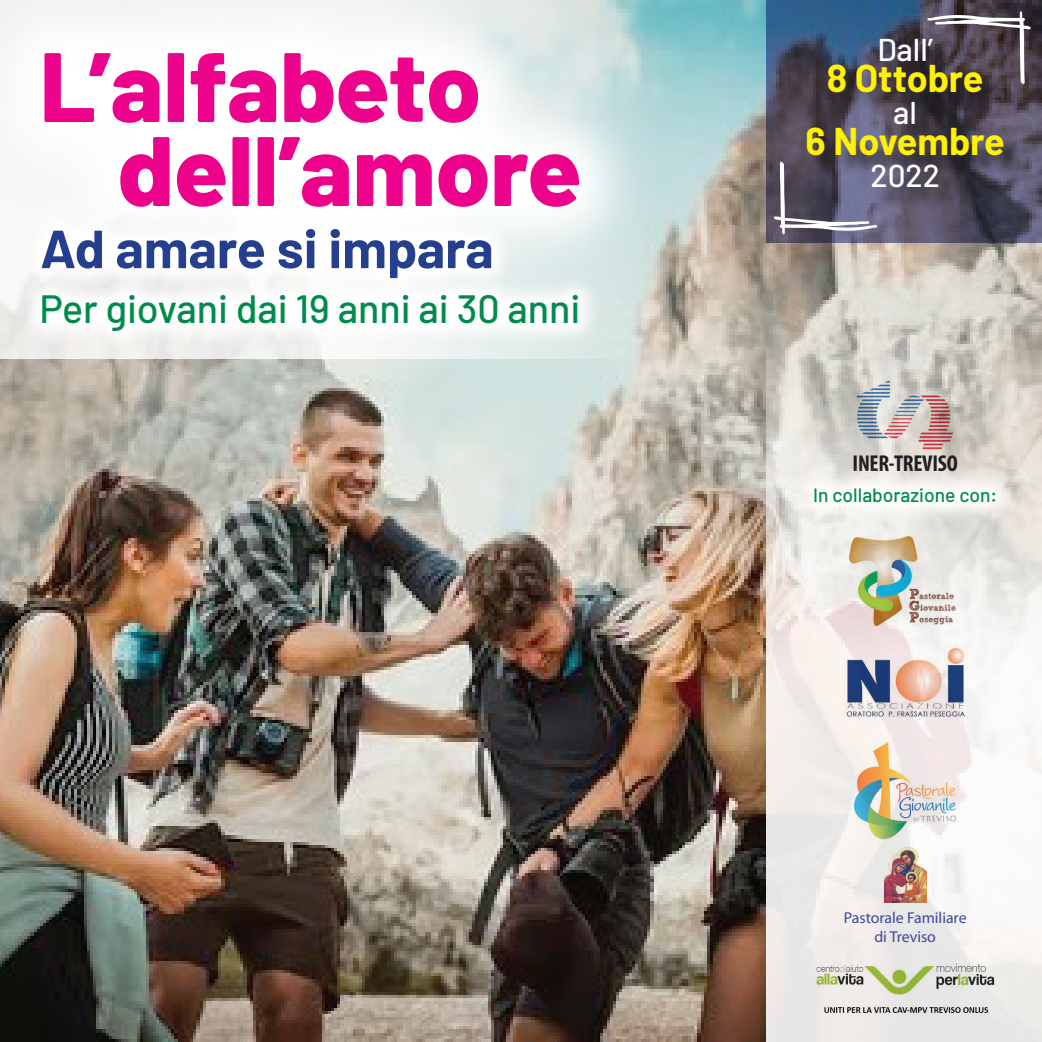
<style>
.page{position:relative;width:1042px;height:1042px;background:#fff}
.page>*{position:absolute;margin:0;border:0;box-sizing:border-box;transform-origin:0 0}
.t1{font:800 98.35px/84px "Barlow";color:#ed028c}
.t2{font:700 53.55px "Barlow";color:#253f8e}
.t3{font:500 39.38px "Barlow";color:#008b4c}
.t4{font:700 37.8px "Barlow";color:#fff101}
.t5{font:500 31.5px "Barlow";color:#fff}
.t6{font:700 condensed 23.1px "Myriad Pro";letter-spacing:-.01em;color:#231f20}
.t7{font:500 19.25px "Barlow";color:#008b4c}
.t8{font:15.75px/18.9px "Myriad Pro";color:#3f479a;text-align:center}
</style>
<div class="page">
<img style="left:0;top:0;width:1042px;height:1042px">
<svg style="left:766px;top:0;width:276px;height:242px;background:#4d536b"></svg>
<svg style="left:766px;top:304px;width:276px;height:738px"></svg>
<svg style="left:0;top:0;width:660px;height:358px;background:#d4e0de"></svg>
<svg style="left:0;top:0;width:649px;height:277px"></svg>
<img style="left:884px;top:847px;width:42px;height:55px">
<img style="left:813px;top:962px;width:184px;height:54px">
<img style="left:850px;top:735px;width:110px;height:110px">
<img style="left:852px;top:365px;width:102px;height:100px">
<div style="left:19px;top:205px;width:495px;height:96px;background:#fff"></div>
<svg style="left:19px;top:273px;width:583px;height:81px"></svg>
<svg style="left:791px;top:465px;width:227px;height:61px"></svg>
<div style="left:810px;top:41px;width:214px;height:167px;background:#231f20;opacity:.75"></div>
<svg style="left:772px;top:0;width:106px;height:444px;background:#84858e"></svg>
<svg style="left:926px;top:0;width:106px;height:287px;background:#5f5962"></svg>
<img style="left:836px;top:636px;width:138px;height:85px">
<img style="left:849px;top:537px;width:112px;height:88px">
<h1 class="t1" style="left:118px;top:45px;width:465px;text-indent:-79px">L’alfabeto dell’amore</h1>
<h2 class="t2" style="left:40px;top:216px;width:455px">Ad amare si impara</h2>
<h3 class="t3" style="left:40px;top:285px;width:542px">Per giovani dai 19 anni ai 30 anni</h3>
<h3 class="t5" style="left:877px;top:30px;width:57px">Dall’</h3>
<h3 class="t4" style="left:827px;top:55px;width:158px">8 Ottobre</h3>
<h3 class="t5" style="left:893px;top:93px;width:25px">al</h3>
<h3 class="t4" style="left:805px;top:118px;width:201px">6 Novembre</h3>
<h3 class="t5" style="left:870px;top:156px;width:71px">2022</h3>
<h3 class="t6" style="left:852px;top:450px;width:107px">INER-TREVISO</h3>
<p class="t7" style="left:813px;top:483px;width:186px">In collaborazione con:</p>
<p class="t8" style="left:844px;top:908px;width:124px">Pastorale Familiare di Treviso</p>
</div>
